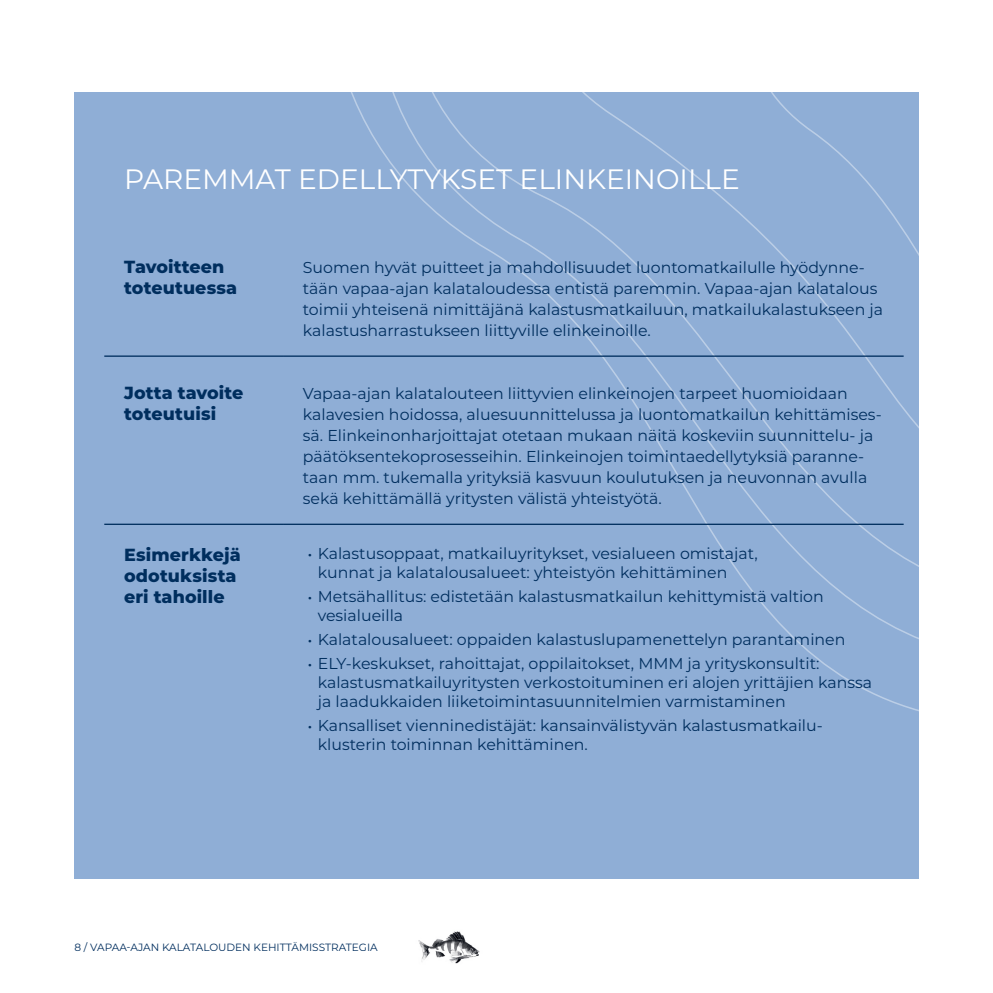
<style>
.page{position:relative;width:993px;height:993px;background:#fff}
.page>*{position:absolute;margin:0;border:0;box-sizing:border-box;transform-origin:0 0}
.Apuotsikko_1{font:28px "Montserrat";color:#fff}
.Apuotsikko_2{font:800 17.5px/21px "Montserrat";letter-spacing:.005em;color:#002e5e}
.Apuotsikko_1-2{font:800 17.5px/21px "Montserrat";letter-spacing:.005em;color:#002e5e}
.Leipäteksti_ei_sisen{font:15.75px/21px "Montserrat";color:#002e5e}
.t1{font:10.5px "Montserrat";color:#002e5e}
.s1{font-weight:500;font-size:14px}
</style>
<div class="page">
<img style="left:418px;top:931px;width:62px;height:33px">
<div style="left:74px;top:93px;width:844px;height:785px;background:#8faed6"></div>
<svg style="left:267px;top:93px;width:651px;height:618px"></svg>
<hr style="left:104px;top:355px;width:179px;height:1px;background:#002e5e">
<hr style="left:283px;top:355px;width:620px;height:1px;background:#002e5e">
<hr style="left:104px;top:523px;width:179px;height:1px;background:#002e5e">
<hr style="left:283px;top:523px;width:620px;height:1px;background:#002e5e">
<p class="Apuotsikko_1" style="left:124px;top:160px;width:617px">PAREMMAT EDELLYTYKSET ELINKEINOILLE</p>
<p class="Apuotsikko_1-2" style="left:124px;top:255px;width:115px">Tavoitteen toteutuessa</p>
<p class="Leipäteksti_ei_sisen" style="left:303px;top:256px;width:581px">Suomen hyvät puitteet ja mahdollisuudet luontomatkailulle hyödynne&shy;tään vapaa-ajan kalataloudessa entistä paremmin. Vapaa-ajan kalatalous toimii yhteisenä nimittäjänä kalastusmatkailuun, matkailukalastukseen ja kalastusharrastukseen liittyville elinkeinoille.</p>
<p class="Apuotsikko_2" style="left:124px;top:381px;width:121px">Jotta tavoite toteutuisi</p>
<p class="Leipäteksti_ei_sisen" style="left:303px;top:382px;width:580px">Vapaa-ajan kalatalouteen liittyvien elinkeinojen tarpeet huomioidaan kalavesien hoidossa, aluesuunnittelussa ja luontomatkailun kehittämises&shy;sä. Elinkeinonharjoittajat otetaan mukaan näitä koskeviin suunnittelu- ja päätöksentekoprosesseihin. Elinkeinojen toimintaedellytyksiä paranne&shy;taan mm. tukemalla yrityksiä kasvuun koulutuksen ja neuvonnan avulla sekä kehittämällä yritysten välistä yhteistyötä.</p>
<p class="Apuotsikko_2" style="left:124px;top:543px;width:118px">Esimerkkejä</p>
<p class="Apuotsikko_2" style="left:124px;top:564px;width:114px">odotuksista eri tahoille</p>
<p class="Leipäteksti_ei_sisen" style="left:318px;top:543px;width:441px;line-height:18.9px;text-indent:-10px"><span class="s1">•</span> Kalastusoppaat, matkailuyritykset, vesialueen omistajat, kunnat ja kalatalousalueet: yhteistyön kehittäminen</p>
<p class="Leipäteksti_ei_sisen" style="left:318px;top:586px;width:507px;line-height:18.9px;text-indent:-10px"><span class="s1">•</span> Metsähallitus: edistetään kalastusmatkailun kehittymistä valtion vesialueilla</p>
<p class="Leipäteksti_ei_sisen" style="left:308px;top:628px;width:539px"><span class="s1">•</span> Kalatalousalueet: oppaiden kalastuslupamenettelyn parantaminen</p>
<p class="Leipäteksti_ei_sisen" style="left:318px;top:653px;width:555px;line-height:18.9px;text-indent:-10px"><span class="s1">•</span> ELY-keskukset, rahoittajat, oppilaitokset, MMM ja yrityskonsultit: kalastusmatkailuyritysten verkostoituminen eri alojen yrittäjien kanssa ja laadukkaiden liiketoimintasuunnitelmien varmistaminen</p>
<p class="Leipäteksti_ei_sisen" style="left:318px;top:714px;width:506px;line-height:18.9px;text-indent:-10px"><span class="s1">•</span> Kansalliset vienninedistäjät: kansainvälistyvän kalastusmatkailu&shy;klusterin toiminnan kehittäminen.</p>
<p class="t1" style="left:74px;top:939px;width:305px">8 / VAPAA-AJAN KALATALOUDEN KEHITTÄMISSTRATEGIA</p>
</div>
